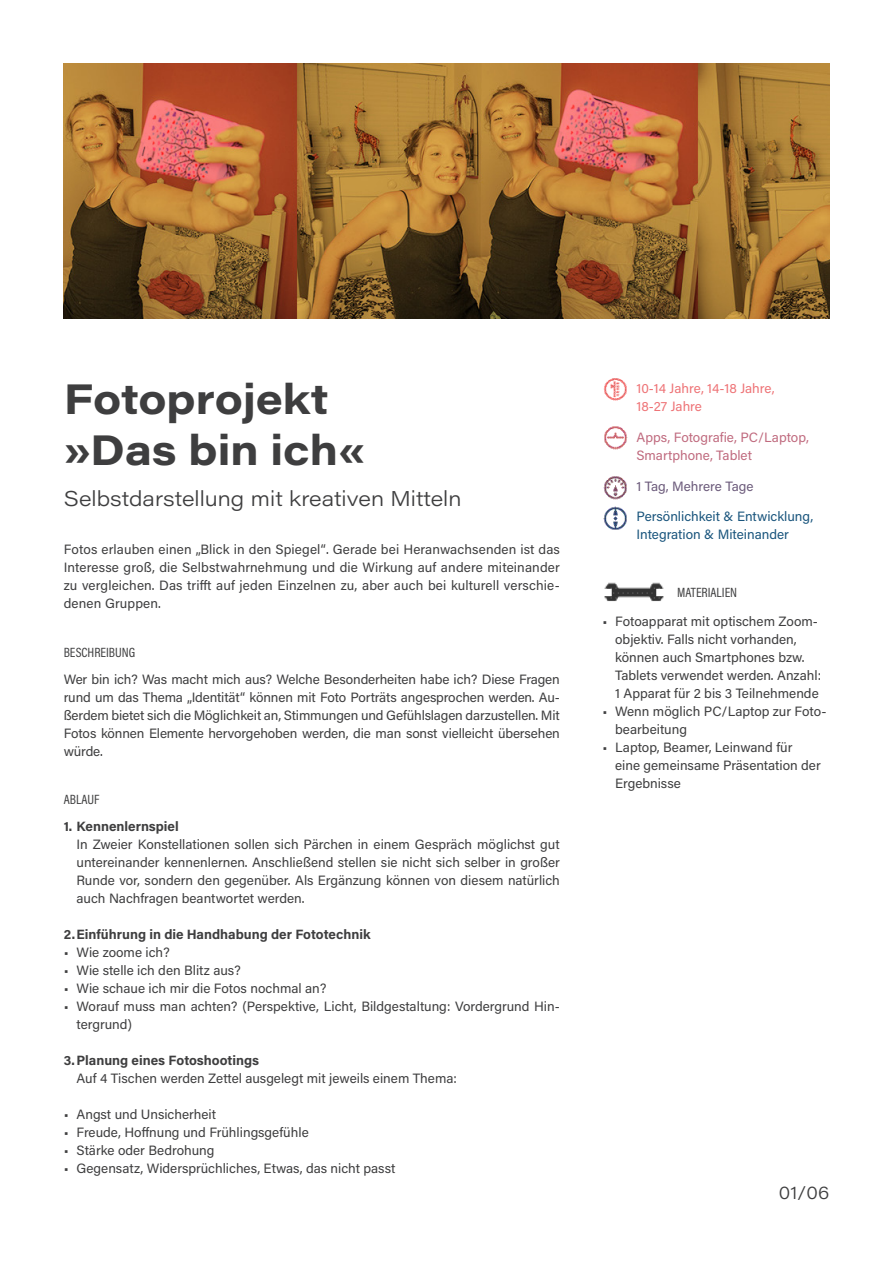
<style>
.page{position:relative;width:893px;height:1263px;background:#fff}
.page>*{position:absolute;margin:0;border:0;box-sizing:border-box;transform-origin:0 0}
.t1{font:700 42px "Acumin Pro Wide";color:#3e3e3f}
.t2{font:300 21px "Acumin Pro Wide";color:#3e3e3f}
.t3{font:300 18px "Acumin Pro Wide";color:#3e3e3f}
.p_Aufz{font:13.5px/18px "Acumin Pro";color:#3e3e3f}
.t4{font:700 13.5px "Acumin Pro";color:#3e3e3f}
.t5{font:13.5px/18px "Acumin Pro";color:#1a557d}
.t6{font:13.5px/18px "Acumin Pro";color:#c06b7f}
.t7{font:13.5px "Acumin Pro";color:#ee7477}
.t8{font:13.5px "Acumin Pro Cond";color:#3e3e3f}
.t9{font:13.5px "Acumin Pro";color:#6c5b7b}
</style>
<div class="page">
<img style="left:604px;top:582px;width:60px;height:20px">
<img style="left:603px;top:378px;width:24px;height:23px">
<img style="left:604px;top:426px;width:24px;height:24px">
<img style="left:603px;top:476px;width:24px;height:54px">
<img style="left:64px;top:64px;width:765px;height:255px">
<p class="t1" style="left:64px;top:368px;width:266px">Fotoprojekt</p>
<p class="t1" style="left:64px;top:419px;width:303px">»Das bin ich«</p>
<p class="t2" style="left:64px;top:484px;width:399px">Selbstdarstellung mit kreativen Mitteln</p>
<p class="p_Aufz" style="left:64px;top:540px;width:498px;text-align:justify">Fotos erlauben einen „Blick in den Spiegel“. Gerade bei Heranwachsenden ist das Interesse groß, die Selbstwahrnehmung und die Wirkung auf andere miteinander zu vergleichen. Das trifft auf jeden Einzelnen zu, aber auch bei kulturell verschie&shy;denen Gruppen.</p>
<p class="t8" style="left:64px;top:643px;width:73px">BESCHREIBUNG</p>
<p class="p_Aufz" style="left:64px;top:670px;width:498px;text-align:justify">Wer bin ich? Was macht mich aus? Welche Besonderheiten habe ich? Diese Fragen rund um das Thema „Identität“ können mit Foto Porträts angesprochen werden. Au&shy;ßerdem bietet sich die Möglichkeit an, Stimmungen und Gefühlslagen darzustellen. Mit Fotos können Elemente hervorgehoben werden, die man sonst vielleicht übersehen würde.</p>
<p class="t8" style="left:64px;top:790px;width:37px">ABLAUF</p>
<p class="t4" style="left:64px;top:816px;width:116px">1. Kennenlernspiel</p>
<p class="p_Aufz" style="left:77px;top:834px;width:485px;text-align:justify">In Zweier Konstellationen sollen sich Pärchen in einem Gespräch möglichst gut untereinander kennenlernen. Anschließend stellen sie nicht sich selber in großer Runde vor, sondern den gegenüber. Als Ergänzung können von diesem natürlich auch Nachfragen beantwortet werden.</p>
<p class="t4" style="left:64px;top:924px;width:308px">2.Einführung in die Handhabung der Fototechnik</p>
<p class="p_Aufz" style="left:64px;top:942px;width:107px">• Wie zoome ich?</p>
<p class="p_Aufz" style="left:64px;top:960px;width:179px">• Wie stelle ich den Blitz aus?</p>
<p class="p_Aufz" style="left:64px;top:978px;width:264px">• Wie schaue ich mir die Fotos nochmal an?</p>
<p class="p_Aufz" style="left:77px;top:996px;width:485px;text-indent:-13px">• Worauf muss man achten? (Perspektive, Licht, Bildgestaltung: Vordergrund Hin&shy;tergrund)</p>
<p class="t4" style="left:64px;top:1050px;width:197px">3.Planung eines Fotoshootings</p>
<p class="p_Aufz" style="left:77px;top:1068px;width:382px">Auf 4 Tischen werden Zettel ausgelegt mit jeweils einem Thema:</p>
<p class="p_Aufz" style="left:64px;top:1104px;width:154px">• Angst und Unsicherheit</p>
<p class="p_Aufz" style="left:64px;top:1122px;width:246px">• Freude, Hoffnung und Frühlingsgefühle</p>
<p class="p_Aufz" style="left:64px;top:1140px;width:152px">• Stärke oder Bedrohung</p>
<p class="p_Aufz" style="left:64px;top:1158px;width:333px">• Gegensatz, Widersprüchliches, Etwas, das nicht passt</p>
<p class="t7" style="left:636px;top:379px;width:140px">10-14 Jahre, 14-18 Jahre,</p>
<p class="t7" style="left:636px;top:397px;width:67px">18-27 Jahre</p>
<p class="t6" style="left:636px;top:427px;width:174px">Apps, Fotografie, PC/Laptop,<br>Smartphone, Tablet</p>
<p class="t9" style="left:636px;top:476px;width:118px">1 Tag, Mehrere Tage</p>
<p class="t5" style="left:636px;top:507px;width:178px">Persönlichkeit &amp; Entwicklung,<br>Integration &amp; Miteinander</p>
<p class="t8" style="left:677px;top:584px;width:61px">MATERIALIEN</p>
<p class="p_Aufz" style="left:615px;top:611px;width:208px;text-indent:-13px">• Fotoapparat mit optischem Zoom&shy;objektiv. Falls nicht vorhanden, können auch Smartphones bzw.<br>Tablets verwendet werden. Anzahl:<br>1 Apparat für 2 bis 3 Teilnehmende</p>
<p class="p_Aufz" style="left:615px;top:701px;width:213px;text-indent:-13px">• Wenn möglich PC/Laptop zur Foto&shy;bearbeitung</p>
<p class="p_Aufz" style="left:615px;top:737px;width:207px;text-indent:-13px">• Laptop, Beamer, Leinwand für eine gemeinsame Präsentation der<br>Ergebnisse</p>
<p class="t3" style="left:779px;top:1180px;width:52px">01/06</p>
</div>
